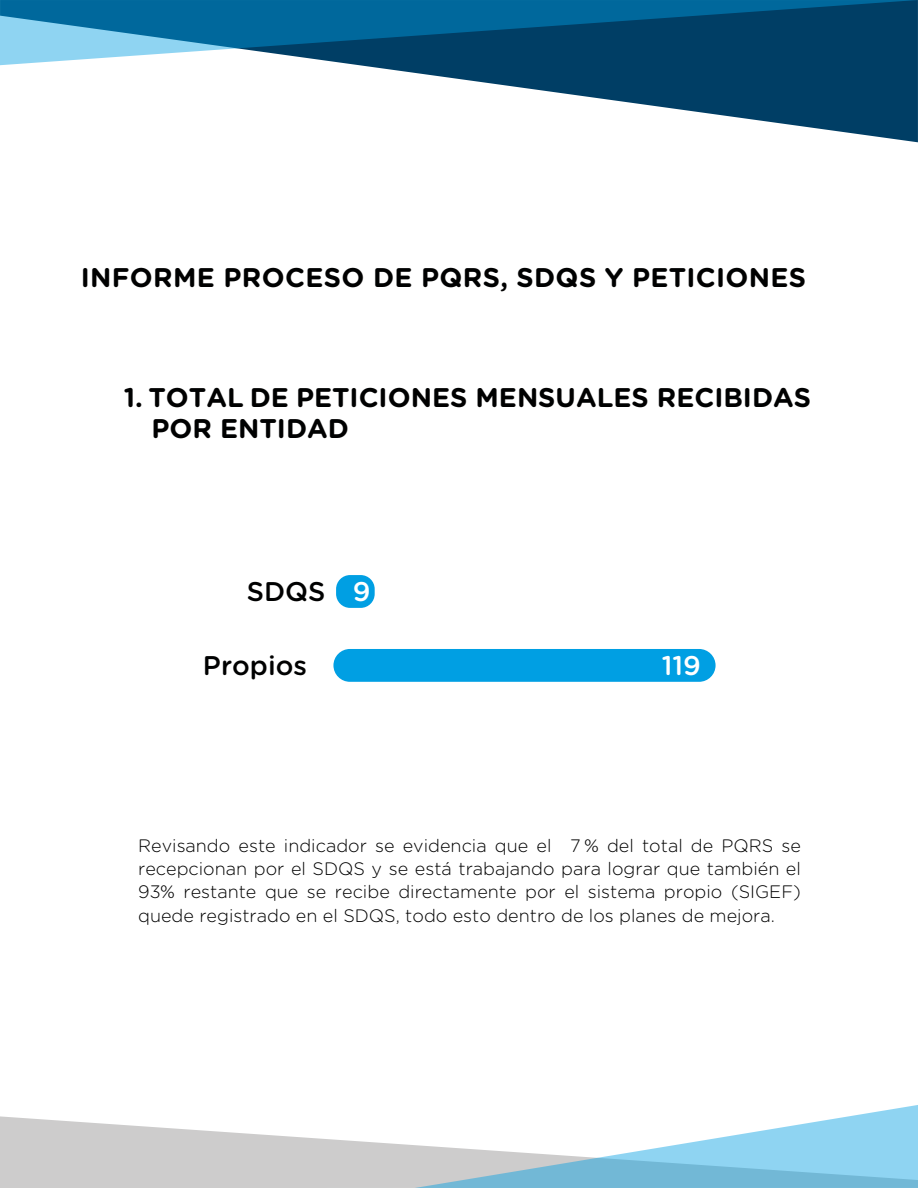
<style>
.page{position:relative;width:918px;height:1188px;background:#fff}
.page>*{position:absolute;margin:0;border:0;box-sizing:border-box;transform-origin:0 0}
.t1{font:700 27px/30.9px "Gotham Rounded";color:#000101}
.t2{font:500 27px "Gotham Rounded";color:#000101}
.t3{font:500 27px "Gotham Rounded";color:#fff}
.t4{font:300 18px/23.4px "Gotham Rounded";color:#000101;text-align:justify}
</style>
<div class="page">
<svg style="left:0;top:65px;width:918px;height:77px"></svg>
<svg style="left:0;top:1116px;width:415px;height:72px;fill:#cdcccc"></svg>
<svg style="left:415px;top:1105px;width:503px;height:83px"></svg>
<svg style="left:0;top:0;width:918px;height:65px;background:#1a6790"></svg>
<div style="left:336px;top:575px;width:39px;height:33px;background:#009fe3;border-radius:14px"></div>
<div style="left:333px;top:649px;width:383px;height:33px;background:#009fe3;border-radius:16px"></div>
<h1 class="t1" style="left:81px;top:261px;width:727px">INFORME PROCESO DE PQRS, SDQS Y PETICIONES</h1>
<h1 class="t1" style="left:151px;top:381px;width:661px;text-indent:-28px">1. TOTAL DE PETICIONES MENSUALES RECIBIDAS<br>POR ENTIDAD</h1>
<h1 class="t2" style="left:247px;top:572px;width:80px">SDQS</h1>
<h1 class="t2" style="left:203px;top:646px;width:106px">Propios</h1>
<h1 class="t3" style="left:353px;top:572px;width:19px">9</h1>
<h1 class="t3" style="left:662px;top:646px;width:41px">119</h1>
<p class="t4" style="left:138px;top:833px;width:664px">Revisando este indicador se evidencia que el 7 % del total de PQRS se recepcionan por el SDQS y se está trabajando para lograr que también el 93% restante que se recibe directamente por el sistema propio (SIGEF) quede registrado en el SDQS, todo esto dentro de los planes de mejora.</p>
</div>
